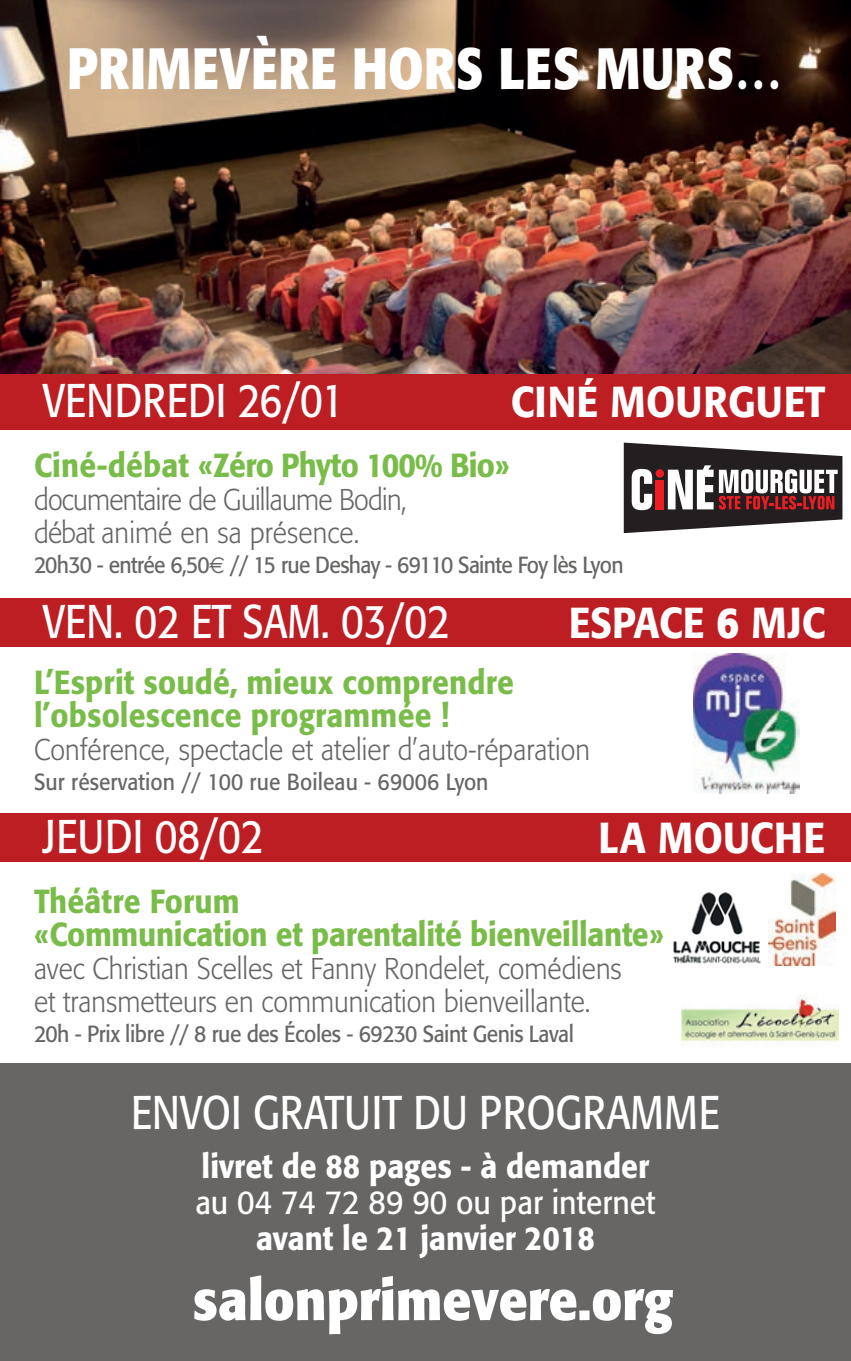
<style>
.page{position:relative;width:851px;height:1361px;background:#fff}
.page>*{position:absolute;margin:0;border:0;box-sizing:border-box;transform-origin:0 0}
.t1{font:700 57.6px "Formata";letter-spacing:.01em;color:#fff;scale:.83 1}
.t2{font:700 56.1px "Formata";color:#fff;scale:.91 1}
.t3{font:46.8px "Formata";color:#fff;scale:.83 1}
.t4{font:500 42.9px "Formata";letter-spacing:.005em;color:#fff;scale:.91 1}
.t5{font:500 33px/33px "Formata";letter-spacing:.005em;color:#7abc49;scale:.91 1}
.t6{font:500 33px "Formata";color:#fff;scale:.91 1}
.t7{font:500 33px "Formata";letter-spacing:-.025em;color:#7abc49;scale:.91 1}
.t8{font:33px "Formata";color:#fff;scale:.91 1}
.t9{font:300 29.7px/33px "Formata";color:#676665;scale:.91 1}
.t10{font:300 29.7px/33px "Formata";letter-spacing:-.025em;color:#676665;scale:.91 1}
.t11{font:23.1px "Formata";letter-spacing:-.02em;color:#676665;scale:.91 1}
.t12{font:23.1px "Formata";letter-spacing:.005em;color:#676665;scale:.91 1}
.s1{font-family:"Euro Sans"}
.s2{font-weight:700}
</style>
<div class="page">
<img style="left:0;top:0;width:850px;height:374px">
<div style="left:0;top:813px;width:850px;height:49px;background:#bd1e23"></div>
<div style="left:0;top:598px;width:850px;height:48px;background:#bd1e23"></div>
<img style="left:693px;top:653px;width:106px;height:140px">
<svg style="left:623px;top:443px;width:219px;height:90px"></svg>
<div style="left:655px;top:469px;width:9px;height:9px;background:#ee1d23;border-radius:50%"></div>
<div style="left:0;top:374px;width:850px;height:55px;background:#bd1e23"></div>
<div style="left:0;top:1063px;width:850px;height:298px;background:#676665"></div>
<img style="left:673px;top:892px;width:103px;height:74px">
<img style="left:768px;top:873px;width:67px;height:92px">
<img style="left:681px;top:996px;width:157px;height:46px">
<hr style="left:850px;top:1264px;width:1px;height:97px;background:#9ecd53">
<hr style="left:850px;top:0;width:1px;height:198px;background:#d9e9bf">
<h1 class="t1" style="left:67px;top:33px;width:863px">PRIMEVÈRE HORS LES MURS…</h1>
<h3 class="t3" style="left:43px;top:372px;width:365px">VENDREDI 26/01</h3>
<h3 class="t4" style="left:510px;top:376px;width:347px">CINÉ MOURGUET</h3>
<p class="t7" style="left:34px;top:445px;width:524px">Ciné-débat «Zéro Phyto 100% Bio»</p>
<p class="t10" style="left:34px;top:484px;width:411px">documentaire de Guillaume Bodin, débat animé en sa présence.</p>
<p class="t11" style="left:34px;top:551px;width:649px">20h30 - entrée 6,50<span class="s1">€</span> // 15 rue Deshay - 69110 Sainte Foy lès Lyon</p>
<h3 class="t3" style="left:43px;top:593px;width:492px">VEN. 02 ET SAM. 03/02</h3>
<h3 class="t4" style="left:568px;top:596px;width:283px">ESPACE <span class="s2">6</span> MJC</h3>
<p class="t5" style="left:34px;top:666px;width:529px">L’Esprit soudé, mieux comprendre l’obsolescence programmée !</p>
<p class="t9" style="left:34px;top:733px;width:612px">Conférence, spectacle et atelier d’auto-réparation</p>
<p class="t12" style="left:34px;top:768px;width:500px">Sur réservation // 100 rue Boileau - 69006 Lyon</p>
<h3 class="t3" style="left:43px;top:808px;width:268px">JEUDI 08/02</h3>
<h3 class="t4" style="left:598px;top:812px;width:251px">LA MOUCHE</h3>
<p class="t5" style="left:34px;top:885px;width:693px">Théâtre Forum<br>«Communication et parentalité bienveillante»</p>
<p class="t9" style="left:34px;top:952px;width:647px">avec Christian Scelles et Fanny Rondelet, comédiens et transmetteurs en communication bienveillante.</p>
<p class="t11" style="left:34px;top:1020px;width:595px">20h - Prix libre // 8 rue des Écoles - 69230 Saint Genis Laval</p>
<h3 class="t3" style="left:131px;top:1084px;width:710px">ENVOI GRATUIT DU PROGRAMME</h3>
<p class="t6" style="left:201px;top:1146px;width:493px">livret de 88 pages - à demander</p>
<p class="t8" style="left:195px;top:1182px;width:507px">au 04 74 72 89 90 ou par internet</p>
<p class="t6" style="left:256px;top:1218px;width:374px">avant le 21 janvier 2018</p>
<h2 class="t2" style="left:193px;top:1265px;width:529px">salonprimevere.org</h2>
</div>
